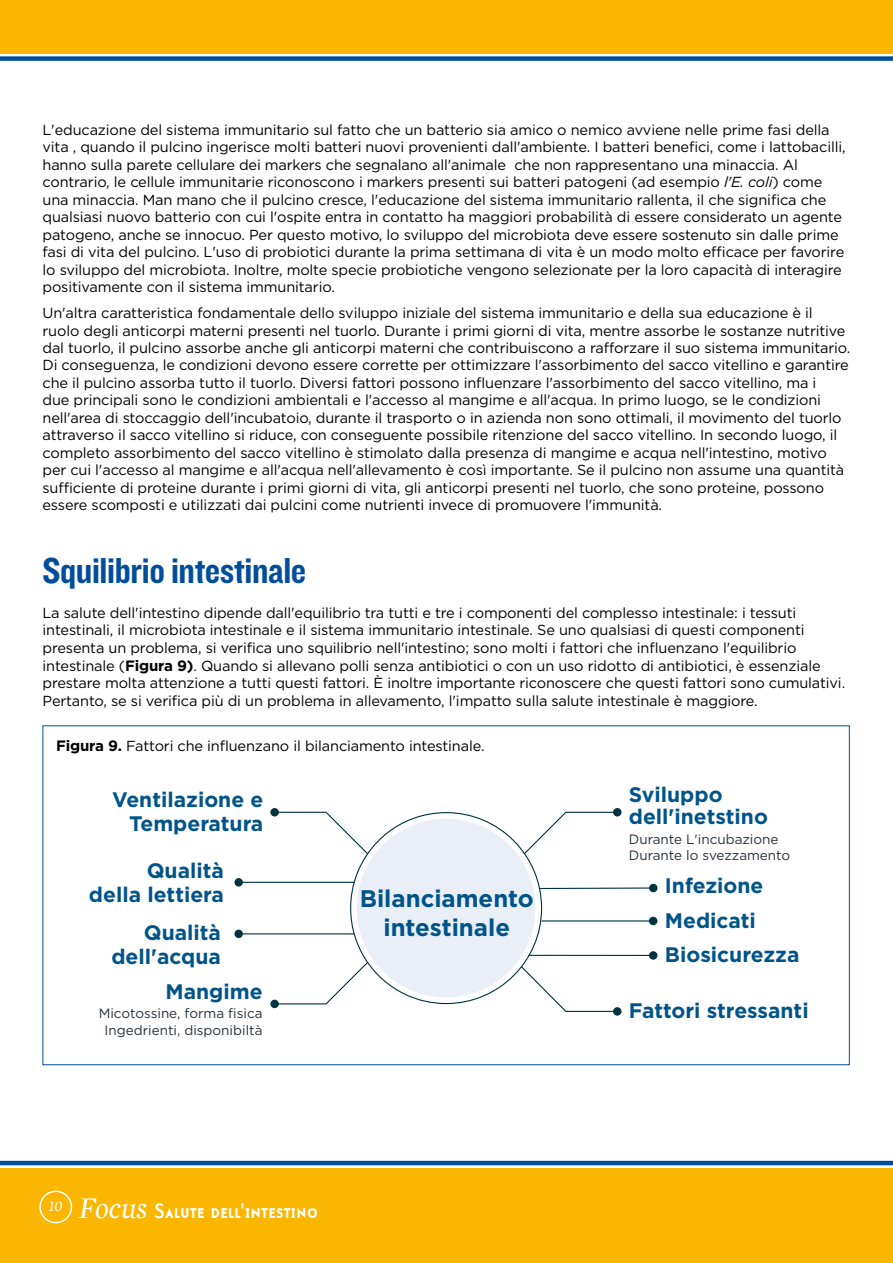
<style>
.page{position:relative;width:893px;height:1263px;background:#fff}
.page>*{position:absolute;margin:0;border:0;box-sizing:border-box;transform-origin:0 0}
.t1{font:37.5px "Knockout 50 Welterweight";letter-spacing:-.01em;color:#004e9b}
.t2{font:700 24px/28.8px "Gotham";color:#005489;text-align:center}
.t3{font:22.5px "Mercury Bold Small Caps";color:#fff}
.t4{font:700 21px/24px "Gotham";color:#005489;text-align:right}
.t5{font:14.55px/17.4px "Gotham";letter-spacing:-.01em;color:#000}
.t6{font:13.5px/16.2px "Gotham";color:#25303b;text-align:center}
.s1{font-style:italic}
.s2{font-weight:700;font-size:15px}
.s3{font-family:"Mercury Display";font-style:italic;font-size:30.45px}
</style>
<div class="page">
<div style="left:0;top:1168px;width:893px;height:95px;background:#fab600"></div>
<div style="left:0;top:0;width:893px;height:54px;background:#fab600"></div>
<div style="left:39px;top:1190px;width:33px;height:33px;border:2px solid #fff;border-radius:50%"></div>
<hr style="left:0;top:1161px;width:893px;height:4px;background:#004e9b">
<div style="left:0;top:56px;width:893px;height:5px;background:#004e9b"></div>
<hr style="left:238px;top:882px;width:116px;height:1px;background:#003341">
<div style="left:234px;top:878px;width:9px;height:8px;background:#003341;border-radius:50%"></div>
<hr style="left:238px;top:933px;width:116px;height:1px;background:#003341">
<div style="left:234px;top:930px;width:9px;height:8px;background:#003341;border-radius:50%"></div>
<div style="left:270px;top:808px;width:9px;height:8px;background:#003341;border-radius:50%"></div>
<svg style="left:270px;top:1000px;width:9px;height:8px"></svg>
<div style="left:649px;top:951px;width:8px;height:9px;background:#003341;border-radius:50%"></div>
<svg style="left:649px;top:884px;width:9px;height:8px"></svg>
<div style="left:613px;top:1007px;width:8px;height:9px;background:#003341;border-radius:50%"></div>
<svg style="left:273px;top:811px;width:382px;height:201px"></svg>
<div style="left:613px;top:808px;width:8px;height:8px;background:#003341;border-radius:50%"></div>
<hr style="left:542px;top:920px;width:111px;height:1px;background:#003341">
<div style="left:649px;top:917px;width:8px;height:8px;background:#003341;border-radius:50%"></div>
<p class="t5" style="left:43px;top:121px;width:805px">L'educazione del sistema immunitario sul fatto che un batterio sia amico o nemico avviene nelle prime fasi della vita , quando il pulcino ingerisce molti batteri nuovi provenienti dall'ambiente. I batteri benefici, come i lattobacilli, hanno sulla parete cellulare dei markers che segnalano all'animale che non rappresentano una minaccia. Al contrario, le cellule immunitarie riconoscono i markers presenti sui batteri patogeni (ad esempio <span class="s1">l'E. coli</span>) come una minaccia. Man mano che il pulcino cresce, l'educazione del sistema immunitario rallenta, il che significa che qualsiasi nuovo batterio con cui l'ospite entra in contatto ha maggiori probabilità di essere considerato un agente patogeno, anche se innocuo. Per questo motivo, lo sviluppo del microbiota deve essere sostenuto sin dalle prime fasi di vita del pulcino. L'uso di probiotici durante la prima settimana di vita è un modo molto efficace per favorire lo sviluppo del microbiota. Inoltre, molte specie probiotiche vengono selezionate per la loro capacità di interagire positivamente con il sistema immunitario.</p>
<p class="t5" style="left:43px;top:304px;width:809px">Un'altra caratteristica fondamentale dello sviluppo iniziale del sistema immunitario e della sua educazione è il ruolo degli anticorpi materni presenti nel tuorlo. Durante i primi giorni di vita, mentre assorbe le sostanze nutritive dal tuorlo, il pulcino assorbe anche gli anticorpi materni che contribuiscono a rafforzare il suo sistema immunitario.<br>Di conseguenza, le condizioni devono essere corrette per ottimizzare l'assorbimento del sacco vitellino e garantire che il pulcino assorba tutto il tuorlo. Diversi fattori possono influenzare l'assorbimento del sacco vitellino, ma i<br>due principali sono le condizioni ambientali e l'accesso al mangime e all'acqua. In primo luogo, se le condizioni nell'area di stoccaggio dell'incubatoio, durante il trasporto o in azienda non sono ottimali, il movimento del tuorlo attraverso il sacco vitellino si riduce, con conseguente possibile ritenzione del sacco vitellino. In secondo luogo, il completo assorbimento del sacco vitellino è stimolato dalla presenza di mangime e acqua nell'intestino, motivo per cui l'accesso al mangime e all'acqua nell'allevamento è così importante. Se il pulcino non assume una quantità sufficiente di proteine durante i primi giorni di vita, gli anticorpi presenti nel tuorlo, che sono proteine, possono essere scomposti e utilizzati dai pulcini come nutrienti invece di promuovere l'immunità.</p>
<h1 class="t1" style="left:43px;top:546px;width:265px">Squilibrio intestinale</h1>
<p class="t5" style="left:43px;top:603px;width:804px">La salute dell'intestino dipende dall'equilibrio tra tutti e tre i componenti del complesso intestinale: i tessuti intestinali, il microbiota intestinale e il sistema immunitario intestinale. Se uno qualsiasi di questi componenti presenta un problema, si verifica uno squilibrio nell'intestino; sono molti i fattori che influenzano l'equilibrio intestinale (<span class="s2">Figura 9)</span>. Quando si allevano polli senza antibiotici o con un uso ridotto di antibiotici, è essenziale prestare molta attenzione a tutti questi fattori. È inoltre importante riconoscere che questi fattori sono cumulativi.<br>Pertanto, se si verifica più di un problema in allevamento, l'impatto sulla salute intestinale è maggiore.</p>
<p class="t5" style="left:56px;top:737px;width:430px"><span class="s2">Figura 9.</span> Fattori che influenzano il bilanciamento intestinale.</p>
<h3 class="t4" style="left:112px;top:787px;width:153px">Ventilazione e<br>Temperatura</h3>
<h3 class="t4" style="left:89px;top:859px;width:137px">Qualità<br>della lettiera</h3>
<h3 class="t4" style="left:111px;top:921px;width:111px">Qualità dell'acqua</h3>
<h3 class="t4" style="left:165px;top:980px;width:99px">Mangime</h3>
<p class="t6" style="left:99px;top:1005px;width:165px">Micotossine, forma fisica<br>Ingedrienti, disponibiltà</p>
<h2 class="t2" style="left:360px;top:884px;width:176px">Bilanciamento intestinale</h2>
<h3 class="t3" style="left:49px;top:1198px;width:271px"><sup>10</sup> <span class="s3">Focus</span> Salute dell'intestino</h3>
<h3 class="t4" style="left:629px;top:783px;width:141px;line-height:22.5px;text-align:left">Sviluppo dell'inetstino</h3>
<p class="t6" style="left:629px;top:830px;width:163px;text-align:left">Durante L'incubazione<br>Durante lo svezzamento</p>
<h3 class="t4" style="left:665px;top:868px;width:136px;line-height:34.5px;text-align:left">Infezione<br>Medicati<br>Biosicurezza</h3>
<h3 class="t4" style="left:629px;top:998px;width:181px">Fattori stressanti</h3>
</div>
